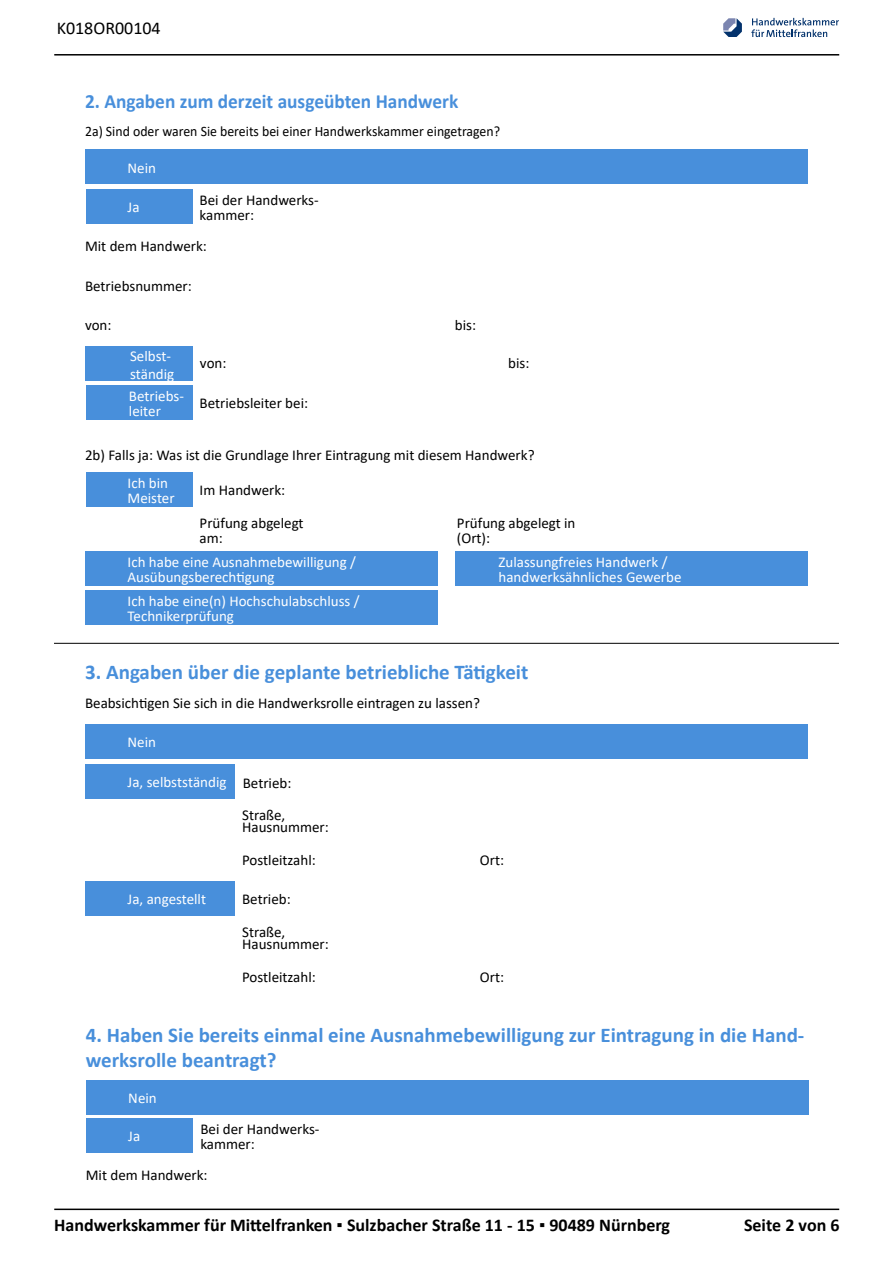
<style>
.page{position:relative;width:893px;height:1263px;background:#fff}
.page>*{position:absolute;margin:0;border:0;box-sizing:border-box;transform-origin:0 0}
.t1{font:700 21px/25.2px "Calibri";color:#488fdb}
.t2{font:700 20.1px "Calibri";color:#488fdb;scale:.96 1}
.t3{font:700 18px "Calibri";color:#000}
.t4{font:18px "Calibri";color:#000}
.t5{font:15px/15px "Calibri";color:#000}
.t6{font:15px/15px "Calibri";color:#fff}
.t7{font:14.4px "Calibri";color:#000;scale:.96 1}
.s1{font-style:inherit}
</style>
<div class="page">
<hr style="left:54px;top:54px;width:785px;height:2px;background:#000">
<hr style="left:54px;top:1208px;width:785px;height:2px;background:#000">
<svg style="left:723px;top:18px;width:116px;height:19px"></svg>
<div style="left:85px;top:150px;width:723px;height:34px;background:#488fdb"></div>
<div style="left:86px;top:190px;width:106px;height:34px;background:#488fdb"></div>
<div style="left:85px;top:347px;width:107px;height:34px;background:#488fdb"></div>
<div style="left:86px;top:385px;width:106px;height:34px;background:#488fdb"></div>
<div style="left:86px;top:472px;width:106px;height:34px;background:#488fdb"></div>
<div style="left:85px;top:552px;width:352px;height:34px;background:#488fdb"></div>
<div style="left:455px;top:552px;width:353px;height:34px;background:#488fdb"></div>
<hr style="left:54px;top:643px;width:785px;height:1px;background:#000">
<div style="left:85px;top:725px;width:723px;height:34px;background:#488fdb"></div>
<div style="left:86px;top:765px;width:149px;height:34px;background:#488fdb"></div>
<div style="left:86px;top:881px;width:149px;height:34px;background:#488fdb"></div>
<div style="left:85px;top:591px;width:352px;height:34px;background:#488fdb"></div>
<div style="left:86px;top:1080px;width:723px;height:34px;background:#488fdb"></div>
<div style="left:86px;top:1119px;width:107px;height:34px;background:#488fdb"></div>
<p class="t4" style="left:57px;top:15px;width:106px">K018OR00104</p>
<p class="t2" style="left:85px;top:87px;width:390px">2. Angaben zum derzeit ausgeübten Handwerk</p>
<p class="t7" style="left:85px;top:122px;width:434px">2a) Sind oder waren Sie bereits bei einer Handwerkskammer eingetragen?</p>
<p class="t6" style="left:128px;top:160px;width:30px">Nein</p>
<p class="t6" style="left:128px;top:200px;width:13px">Ja</p>
<p class="t5" style="left:85px;top:238px;width:123px">Mit dem Handwerk:</p>
<p class="t5" style="left:85px;top:278px;width:108px">Betriebsnummer:</p>
<p class="t5" style="left:200px;top:192px;width:121px">Bei der Handwerks&shy;kammer:</p>
<p class="t5" style="left:85px;top:317px;width:28px">von:</p>
<p class="t5" style="left:455px;top:317px;width:23px">bis:</p>
<p class="t6" style="left:130px;top:346px;width:46px;line-height:18px">Selbst&shy;ständig</p>
<p class="t6" style="left:129px;top:388px;width:56px">Betriebs&shy;leiter</p>
<p class="t5" style="left:200px;top:395px;width:110px">Betriebsleiter bei:</p>
<p class="t5" style="left:85px;top:447px;width:451px">2b) Falls ja: Was ist die Grundlage Ihrer Eintragung mit diesem Handwerk?</p>
<p class="t6" style="left:128px;top:475px;width:48px">Ich bin<br>Meister</p>
<p class="t5" style="left:200px;top:482px;width:87px">Im Handwerk:</p>
<p class="t5" style="left:200px;top:515px;width:105px">Prüfung abgelegt am:</p>
<p class="t5" style="left:457px;top:515px;width:120px">Prüfung abgelegt in (Ort):</p>
<p class="t6" style="left:128px;top:554px;width:230px">Ich habe eine Ausnahmebewilligung /<br>Ausübungsberechtigung</p>
<p class="t6" style="left:499px;top:554px;width:184px">Zulassungfreies Handwerk / handwerksähnliches Gewerbe</p>
<p class="t5" style="left:200px;top:355px;width:28px">von:</p>
<p class="t5" style="left:508px;top:355px;width:23px">bis:</p>
<p class="t6" style="left:128px;top:593px;width:234px">Ich habe eine(n) Hochschulabschluss /<br>Technikerprüfung</p>
<p class="t1" style="left:85px;top:659px;width:445px">3. Angaben über die geplante betriebliche Tätigkeit</p>
<p class="t5" style="left:85px;top:695px;width:397px">Beabsichtigen Sie sich in die Handwerksrolle eintragen zu lassen?</p>
<p class="t6" style="left:128px;top:734px;width:30px">Nein</p>
<p class="t6" style="left:128px;top:774px;width:100px">Ja, selbstständig</p>
<p class="t5" style="left:242px;top:808px;width:88px;line-height:12px">Straße,<br>Hausnummer:</p>
<p class="t5" style="left:242px;top:852px;width:75px">Postleitzahl:</p>
<p class="t5" style="left:480px;top:852px;width:26px">Ort:</p>
<p class="t6" style="left:128px;top:891px;width:80px">Ja, angestellt</p>
<p class="t5" style="left:242px;top:891px;width:50px">Betrieb:</p>
<p class="t5" style="left:242px;top:925px;width:88px;line-height:12px">Straße,<br>Hausnummer:</p>
<p class="t5" style="left:242px;top:969px;width:75px">Postleitzahl:</p>
<p class="t5" style="left:480px;top:969px;width:26px">Ort:</p>
<p class="t5" style="left:243px;top:775px;width:50px">Betrieb:</p>
<p class="t1" style="left:86px;top:1022px;width:720px">4. Haben Sie bereits einmal eine Ausnahmebewilligung zur Eintragung in die Hand&shy;werksrolle beantragt?</p>
<p class="t6" style="left:128px;top:1090px;width:30px">Nein</p>
<p class="t6" style="left:128px;top:1128px;width:13px">Ja</p>
<p class="t5" style="left:86px;top:1167px;width:123px">Mit dem Handwerk:</p>
<p class="t5" style="left:200px;top:1121px;width:121px">Bei der Handwerks&shy;kammer:</p>
<p class="t3" style="left:54px;top:1212px;width:617px">Handwerkskammer für Mittelfranken ▪ Sulzbacher Straße 11 - 15 ▪ 90489 Nürnberg</p>
<p class="t3" style="left:744px;top:1212px;width:97px">Seite 2 von <span class="s1">6</span></p>
</div>
